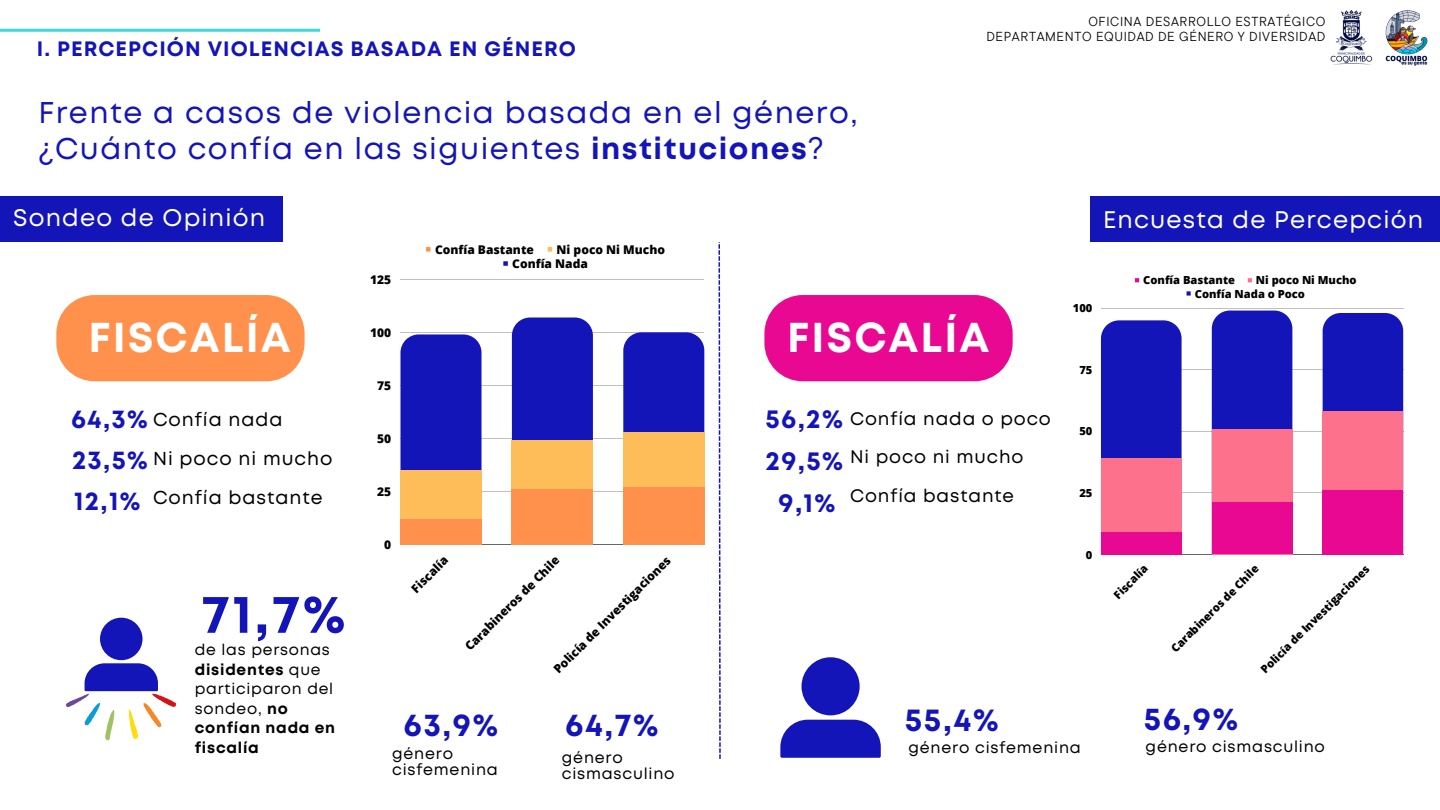
<style>
.page{position:relative;width:1440px;height:810px;background:#fff}
.page>*{position:absolute;margin:0;border:0;box-sizing:border-box;transform-origin:0 0}
.t1{font:700 53.7px "Mont";color:#1415b8}
.t2{font:700 41.7px "Mont";letter-spacing:.05em;color:#fff}
.t3{font:700 32.2px "Mont";color:#1415b8}
.t4{font:700 31.9px "Mont";color:#1415b8}
.t5{font:30px/36px "Mont";letter-spacing:.05em;color:#1415b8}
.t6{font:700 26.4px/42px "Mont";color:#1415b8;text-align:center}
.t7{font:700 26px/41.4px "Mont";color:#1415b8;text-align:justify}
.t8{font:24px "Mont";letter-spacing:.05em;color:#fff}
.t9{font:700 20.8px "Mont";letter-spacing:.05em;color:#1415b8}
.t10{font:18.7px/39px "Mont";letter-spacing:.05em;color:#000}
.t11{font:18.1px/38.2px "Mont";letter-spacing:.05em;color:#000}
.t12{font:15.7px/16.5px "Mont";letter-spacing:.05em;color:#000}
.t13{font:15.4px/19.5px "Mont";letter-spacing:.05em;color:#000}
.t14{font:13px/15px "TT Commons Pro";letter-spacing:.05em;color:#000;text-align:right}
.t15{font:800 12px/14.1px "Open Sans";color:#000}
.t16{font:800 11.1px/13.1px "Open Sans";color:#000}
.s1{font-weight:700}
</style>
<div class="page">
<hr style="left:0;top:29px;width:320px;height:3px;background:#3edad8">
<div style="left:0;top:196px;width:283px;height:46px;background:#1415b8"></div>
<div style="left:1090px;top:196px;width:350px;height:46px;background:#1415b8"></div>
<div style="left:56px;top:295px;width:249px;height:86px;background:#ff914d"></div>
<svg style="left:426px;top:247px;width:5px;height:5px"></svg>
<svg style="left:548px;top:247px;width:4px;height:5px"></svg>
<svg style="left:503px;top:261px;width:5px;height:5px"></svg>
<hr style="left:400px;top:279px;width:304px;height:1px;background:#000">
<hr style="left:400px;top:332px;width:304px;height:1px;background:#000">
<hr style="left:400px;top:385px;width:304px;height:1px;background:#000">
<hr style="left:400px;top:438px;width:304px;height:1px;background:#000">
<hr style="left:400px;top:491px;width:304px;height:1px;background:#000">
<hr style="left:400px;top:544px;width:304px;height:1px;background:#000">
<div style="left:400px;top:334px;width:82px;height:136px;background:#1415b8"></div>
<div style="left:512px;top:318px;width:81px;height:123px;background:#1415b8"></div>
<div style="left:623px;top:332px;width:81px;height:100px;background:#1415b8"></div>
<div style="left:400px;top:470px;width:82px;height:75px;background:#ffbd59"></div>
<div style="left:512px;top:441px;width:81px;height:104px;background:#ffbd59"></div>
<div style="left:623px;top:432px;width:81px;height:113px;background:#ffbd59"></div>
<div style="left:400px;top:519px;width:82px;height:26px;background:#ff914d"></div>
<div style="left:512px;top:490px;width:81px;height:55px;background:#ff914d"></div>
<div style="left:623px;top:487px;width:81px;height:58px;background:#ff914d"></div>
<div style="left:764px;top:295px;width:249px;height:86px;background:#e80891"></div>
<svg style="left:780px;top:657px;width:101px;height:101px"></svg>
<svg style="left:718px;top:242px;width:3px;height:517px"></svg>
<svg style="left:1135px;top:278px;width:4px;height:4px"></svg>
<svg style="left:1248px;top:278px;width:4px;height:4px"></svg>
<svg style="left:1187px;top:291px;width:4px;height:5px"></svg>
<hr style="left:1101px;top:308px;width:302px;height:1px;background:#000">
<hr style="left:1101px;top:370px;width:302px;height:1px;background:#000">
<hr style="left:1101px;top:431px;width:302px;height:1px;background:#000">
<hr style="left:1101px;top:493px;width:302px;height:1px;background:#000">
<hr style="left:1101px;top:554px;width:302px;height:1px;background:#000">
<div style="left:1101px;top:320px;width:81px;height:138px;background:#1415b8"></div>
<div style="left:1212px;top:311px;width:80px;height:118px;background:#1415b8"></div>
<div style="left:1323px;top:313px;width:80px;height:98px;background:#1415b8"></div>
<div style="left:1101px;top:458px;width:81px;height:96px;background:#fd718c"></div>
<div style="left:1212px;top:429px;width:80px;height:125px;background:#fd718c"></div>
<div style="left:1323px;top:411px;width:80px;height:143px;background:#fd718c"></div>
<div style="left:1101px;top:532px;width:81px;height:22px;background:#e80891"></div>
<div style="left:1212px;top:503px;width:80px;height:51px;background:#e80891"></div>
<div style="left:1323px;top:490px;width:80px;height:64px;background:#e80891"></div>
<img style="left:1330px;top:10px;width:98px;height:56px">
<svg style="left:66px;top:618px;width:110px;height:123px"></svg>
<h3 class="t9" style="left:37px;top:40px;width:540px">I. PERCEPCIÓN VIOLENCIAS BASADA EN GÉNERO</h3>
<h3 class="t5" style="left:39px;top:97px;width:820px">Frente a casos de violencia basada en el género, ¿Cuánto confía en las siguientes <span class="s1">instituciones</span>?</h3>
<p class="t14" style="left:986px;top:13px;width:340px">OFICINA DESARROLLO ESTRATÉGICO<br>DEPARTAMENTO EQUIDAD DE GÉNERO Y DIVERSIDAD</p>
<h3 class="t8" style="left:13px;top:208px;width:254px">Sondeo de Opinión</h3>
<h3 class="t8" style="left:1103px;top:210px;width:322px">Encuesta de Percepción</h3>
<p class="t15" style="left:370px;top:272px;width:23px">125</p>
<p class="t15" style="left:512px;top:242px;width:154px;text-indent:44px">Ni poco Ni Mucho<br>Confía Nada</p>
<p class="t15" style="left:435px;top:242px;width:100px">Confía Bastante</p>
<h2 class="t2" style="left:88px;top:322px;width:204px">FISCALÍA</h2>
<h2 class="t2" style="left:787px;top:322px;width:204px">FISCALÍA</h2>
<p class="t15" style="left:370px;top:325px;width:23px">100</p>
<h3 class="t7" style="left:71px;top:400px;width:78px">64,3% 23,5% 12,1%</h3>
<h3 class="t10" style="left:153px;top:401px;width:181px">Confía nada<br>Ni poco ni mucho<br>Confía bastante</h3>
<p class="t15" style="left:377px;top:378px;width:16px">75</p>
<p class="t15" style="left:377px;top:431px;width:16px">50</p>
<p class="t15" style="left:377px;top:485px;width:16px">25</p>
<h3 class="t6" style="left:766px;top:400px;width:79px">56,2%<br>29,5%<br>9,1%</h3>
<h3 class="t11" style="left:850px;top:401px;width:202px">Confía nada o poco<br>Ni poco ni mucho<br>Confía bastante</h3>
<p class="t16" style="left:1073px;top:302px;width:21px">100</p>
<p class="t16" style="left:1079px;top:363px;width:15px">75</p>
<p class="t16" style="left:1079px;top:425px;width:15px">50</p>
<p class="t16" style="left:1079px;top:486px;width:15px">25</p>
<p class="t16" style="left:1195px;top:274px;width:163px;text-indent:61px">Ni poco Ni Mucho<br>Confía Nada o Poco</p>
<p class="t16" style="left:1143px;top:274px;width:93px">Confía Bastante</p>
<h1 class="t1" style="left:202px;top:594px;width:145px">71,7%</h1>
<h3 class="t13" style="left:195px;top:641px;width:142px">de las personas <span class="s1">disidentes</span> que participaron del sondeo, <span class="s1">no confían nada en fiscalía</span></h3>
<p class="t15" style="left:384px;top:538px;width:9px">0</p>
<p class="t15" style="left:408px;top:585px;width:48px;rotate:-45deg">Fiscalía</p>
<p class="t15" style="left:462px;top:643px;width:129px;rotate:-45deg">Carabineros de Chile</p>
<p class="t15" style="left:551px;top:666px;width:161px;rotate:-45deg">Policía de Investigaciones</p>
<h3 class="t4" style="left:404px;top:712px;width:96px">63,9%</h3>
<h3 class="t4" style="left:565px;top:712px;width:95px">64,7%</h3>
<h3 class="t12" style="left:392px;top:746px;width:107px">género cisfemenina</h3>
<h3 class="t12" style="left:562px;top:750px;width:114px">género cismasculino</h3>
<h3 class="t3" style="left:905px;top:707px;width:95px">55,4%</h3>
<p class="t16" style="left:1086px;top:548px;width:8px">0</p>
<p class="t16" style="left:1111px;top:592px;width:44px;rotate:-45deg">Fiscalía</p>
<p class="t16" style="left:1168px;top:645px;width:120px;rotate:-45deg">Carabineros de Chile</p>
<p class="t16" style="left:1258px;top:667px;width:150px;rotate:-45deg">Policía de Investigaciones</p>
<h3 class="t4" style="left:1144px;top:707px;width:96px">56,9%</h3>
<h3 class="t12" style="left:909px;top:741px;width:174px">género cisfemenina</h3>
<h3 class="t12" style="left:1146px;top:740px;width:181px">género cismasculino</h3>
</div>
